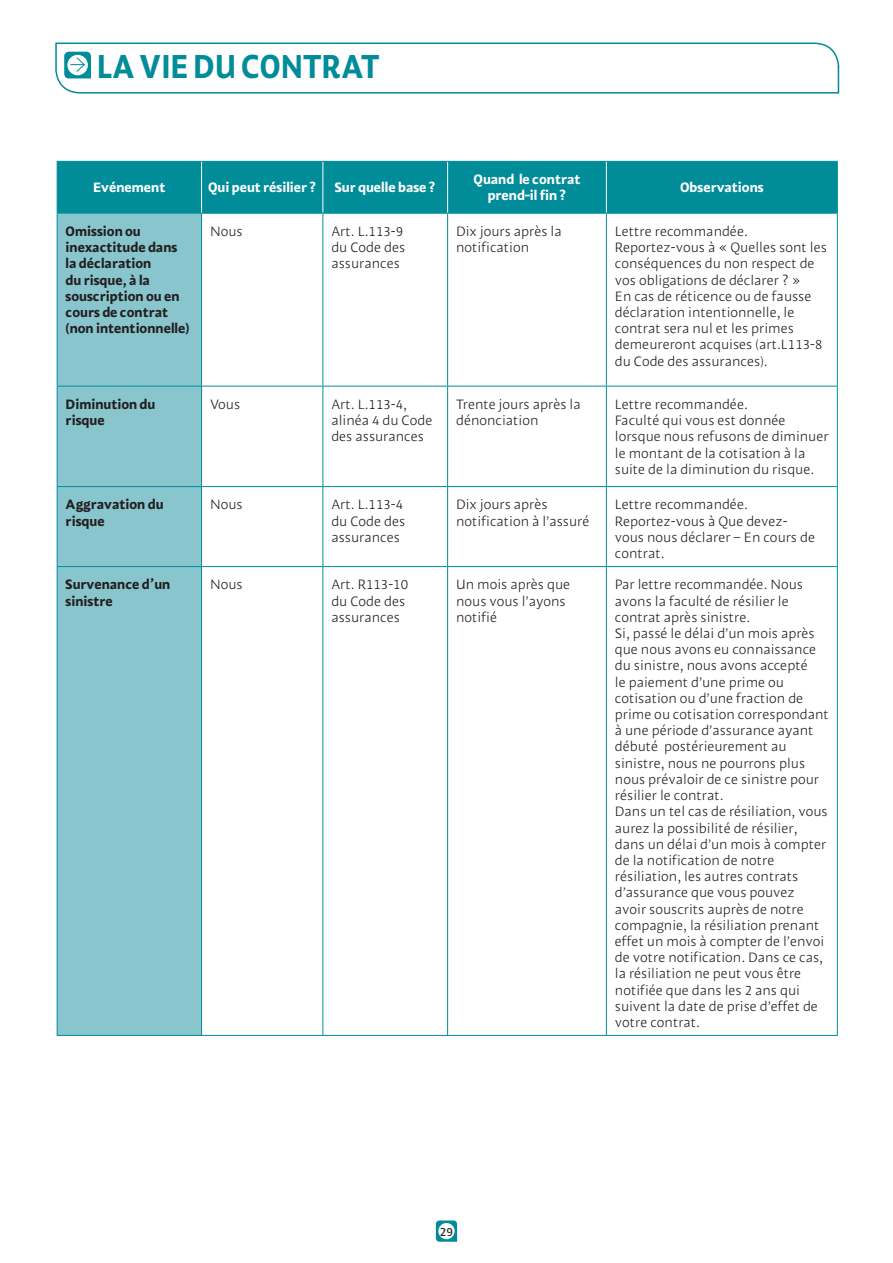
<style>
.page{position:relative;width:893px;height:1263px;background:#fff}
.page>*{position:absolute;margin:0;border:0;box-sizing:border-box;transform-origin:0 0}
.t1{font:33px "MAAF Bold";color:#008c99;scale:.9 1}
.t2{font:13.5px/16.2px "MAAF Light";color:#231f20}
.t3{font:13.5px/16.2px "MAAF Bold";color:#231f20}
.t4{font:13.5px/16.2px "MAAF Bold";color:#fff;text-align:center}
.t5{font:12px "MAAF";color:#231f20}
</style>
<div class="page">
<svg style="left:435px;top:1220px;width:23px;height:22px"></svg>
<div style="left:439px;top:1224px;width:15px;height:14px;background:#fff;border-radius:50%"></div>
<div style="left:438px;top:1223px;width:17px;height:16px;border:2px solid #fff;border-radius:50%"></div>
<div style="left:58px;top:162px;width:779px;height:51px;background:#008c99"></div>
<div style="left:58px;top:214px;width:143px;height:821px;background:#88c5cd"></div>
<hr style="left:201px;top:162px;width:1px;height:51px;background:#fff">
<hr style="left:322px;top:162px;width:1px;height:51px;background:#fff">
<hr style="left:447px;top:162px;width:1px;height:51px;background:#fff">
<hr style="left:606px;top:162px;width:1px;height:51px;background:#fff">
<hr style="left:57px;top:213px;width:266px;height:1px;background:#008c99">
<hr style="left:201px;top:214px;width:1px;height:172px;background:#008c99">
<hr style="left:323px;top:213px;width:125px;height:1px;background:#008c99">
<hr style="left:322px;top:214px;width:1px;height:172px;background:#008c99">
<hr style="left:448px;top:213px;width:158px;height:1px;background:#008c99">
<hr style="left:447px;top:214px;width:1px;height:172px;background:#008c99">
<hr style="left:606px;top:213px;width:232px;height:1px;background:#008c99">
<hr style="left:606px;top:214px;width:1px;height:172px;background:#008c99">
<hr style="left:57px;top:386px;width:266px;height:1px;background:#008c99">
<hr style="left:201px;top:386px;width:1px;height:100px;background:#008c99">
<hr style="left:323px;top:386px;width:125px;height:1px;background:#008c99">
<hr style="left:322px;top:386px;width:1px;height:100px;background:#008c99">
<hr style="left:448px;top:386px;width:158px;height:1px;background:#008c99">
<hr style="left:447px;top:386px;width:1px;height:100px;background:#008c99">
<hr style="left:606px;top:386px;width:232px;height:1px;background:#008c99">
<hr style="left:606px;top:386px;width:1px;height:100px;background:#008c99">
<hr style="left:57px;top:486px;width:266px;height:1px;background:#008c99">
<hr style="left:201px;top:487px;width:1px;height:79px;background:#008c99">
<hr style="left:323px;top:486px;width:125px;height:1px;background:#008c99">
<hr style="left:322px;top:487px;width:1px;height:79px;background:#008c99">
<hr style="left:448px;top:486px;width:158px;height:1px;background:#008c99">
<hr style="left:447px;top:487px;width:1px;height:79px;background:#008c99">
<hr style="left:606px;top:486px;width:232px;height:1px;background:#008c99">
<hr style="left:606px;top:487px;width:1px;height:79px;background:#008c99">
<hr style="left:57px;top:566px;width:266px;height:1px;background:#008c99">
<hr style="left:201px;top:567px;width:1px;height:468px;background:#008c99">
<hr style="left:323px;top:566px;width:125px;height:1px;background:#008c99">
<hr style="left:322px;top:567px;width:1px;height:468px;background:#008c99">
<hr style="left:448px;top:566px;width:158px;height:1px;background:#008c99">
<hr style="left:447px;top:567px;width:1px;height:468px;background:#008c99">
<hr style="left:606px;top:566px;width:232px;height:1px;background:#008c99">
<hr style="left:606px;top:567px;width:1px;height:468px;background:#008c99">
<hr style="left:57px;top:161px;width:145px;height:1px;background:#008c99">
<hr style="left:57px;top:162px;width:1px;height:51px;background:#008c99">
<hr style="left:202px;top:161px;width:636px;height:1px;background:#008c99">
<hr style="left:837px;top:162px;width:1px;height:51px;background:#008c99">
<hr style="left:57px;top:214px;width:1px;height:172px;background:#008c99">
<hr style="left:837px;top:214px;width:1px;height:172px;background:#008c99">
<hr style="left:57px;top:386px;width:1px;height:100px;background:#008c99">
<hr style="left:837px;top:386px;width:1px;height:100px;background:#008c99">
<hr style="left:57px;top:487px;width:1px;height:79px;background:#008c99">
<hr style="left:837px;top:487px;width:1px;height:79px;background:#008c99">
<hr style="left:57px;top:567px;width:1px;height:468px;background:#008c99">
<hr style="left:837px;top:567px;width:1px;height:468px;background:#008c99">
<hr style="left:57px;top:1035px;width:781px;height:1px;background:#008c99">
<svg style="left:55px;top:42px;width:785px;height:52px"></svg>
<h1 class="t1" style="left:97px;top:55px;width:316px">LA VIE DU CONTRAT</h1>
<p class="t4" style="left:93px;top:181px;width:74px">Evénement</p>
<p class="t4" style="left:208px;top:181px;width:110px">Qui peut résilier ?</p>
<p class="t4" style="left:335px;top:181px;width:102px">Sur quelle base ?</p>
<p class="t4" style="left:473px;top:173px;width:108px">Quand le contrat prend-il fin ?</p>
<p class="t4" style="left:680px;top:181px;width:85px">Observations</p>
<p class="t3" style="left:66px;top:225px;width:125px">Omission ou inexactitude dans la déclaration<br>du risque, à la souscription ou en cours de contrat (non intentionnelle)</p>
<p class="t2" style="left:210px;top:225px;width:34px">Nous</p>
<p class="t2" style="left:331px;top:225px;width:75px">Art. L.113-9 du Code des assurances</p>
<p class="t2" style="left:456px;top:225px;width:107px">Dix jours après la notification</p>
<p class="t2" style="left:615px;top:225px;width:213px">Lettre recommandée.<br>Reportez-vous à « Quelles sont les conséquences du non respect de vos obligations de déclarer ? »<br>En cas de réticence ou de fausse déclaration intentionnelle, le contrat sera nul et les primes demeureront acquises (art.L113-8 du Code des assurances).</p>
<p class="t3" style="left:66px;top:398px;width:91px">Diminution du risque</p>
<p class="t2" style="left:210px;top:398px;width:32px">Vous</p>
<p class="t2" style="left:331px;top:398px;width:102px">Art. L.113-4, alinéa 4 du Code des assurances</p>
<p class="t2" style="left:456px;top:398px;width:126px">Trente jours après la dénonciation</p>
<p class="t2" style="left:615px;top:398px;width:215px">Lettre recommandée.<br>Faculté qui vous est donnée lorsque nous refusons de diminuer le montant de la cotisation à la suite de la diminution du risque.</p>
<p class="t3" style="left:66px;top:498px;width:99px">Aggravation du risque</p>
<p class="t2" style="left:210px;top:498px;width:34px">Nous</p>
<p class="t2" style="left:331px;top:498px;width:75px">Art. L.113-4 du Code des assurances</p>
<p class="t2" style="left:456px;top:498px;width:135px">Dix jours après notification à l’assuré</p>
<p class="t2" style="left:615px;top:498px;width:202px">Lettre recommandée.<br>Reportez-vous à Que devez&shy;vous nous déclarer – En cours de contrat.</p>
<p class="t3" style="left:66px;top:578px;width:106px">Survenance d’un sinistre</p>
<p class="t2" style="left:210px;top:578px;width:34px">Nous</p>
<p class="t2" style="left:331px;top:578px;width:78px">Art. R113-10 du Code des assurances</p>
<p class="t2" style="left:456px;top:578px;width:116px">Un mois après que nous vous l’ayons notifié</p>
<p class="t2" style="left:615px;top:578px;width:215px">Par lettre recommandée. Nous avons la faculté de résilier le contrat après sinistre.<br>Si, passé le délai d’un mois après que nous avons eu connaissance du sinistre, nous avons accepté<br>le paiement d’une prime ou cotisation ou d’une fraction de prime ou cotisation correspondant à une période d’assurance ayant débuté postérieurement au sinistre, nous ne pourrons plus nous prévaloir de ce sinistre pour résilier le contrat.<br>Dans un tel cas de résiliation, vous aurez la possibilité de résilier, dans un délai d’un mois à compter de la notification de notre résiliation, les autres contrats d’assurance que vous pouvez avoir souscrits auprès de notre compagnie, la résiliation prenant effet un mois à compter de l’envoi de votre notification. Dans ce cas, la résiliation ne peut vous être notifiée que dans les 2 ans qui suivent la date de prise d’effet de votre contrat.</p>
<p class="t5" style="left:440px;top:1227px;width:15px">29</p>
</div>
